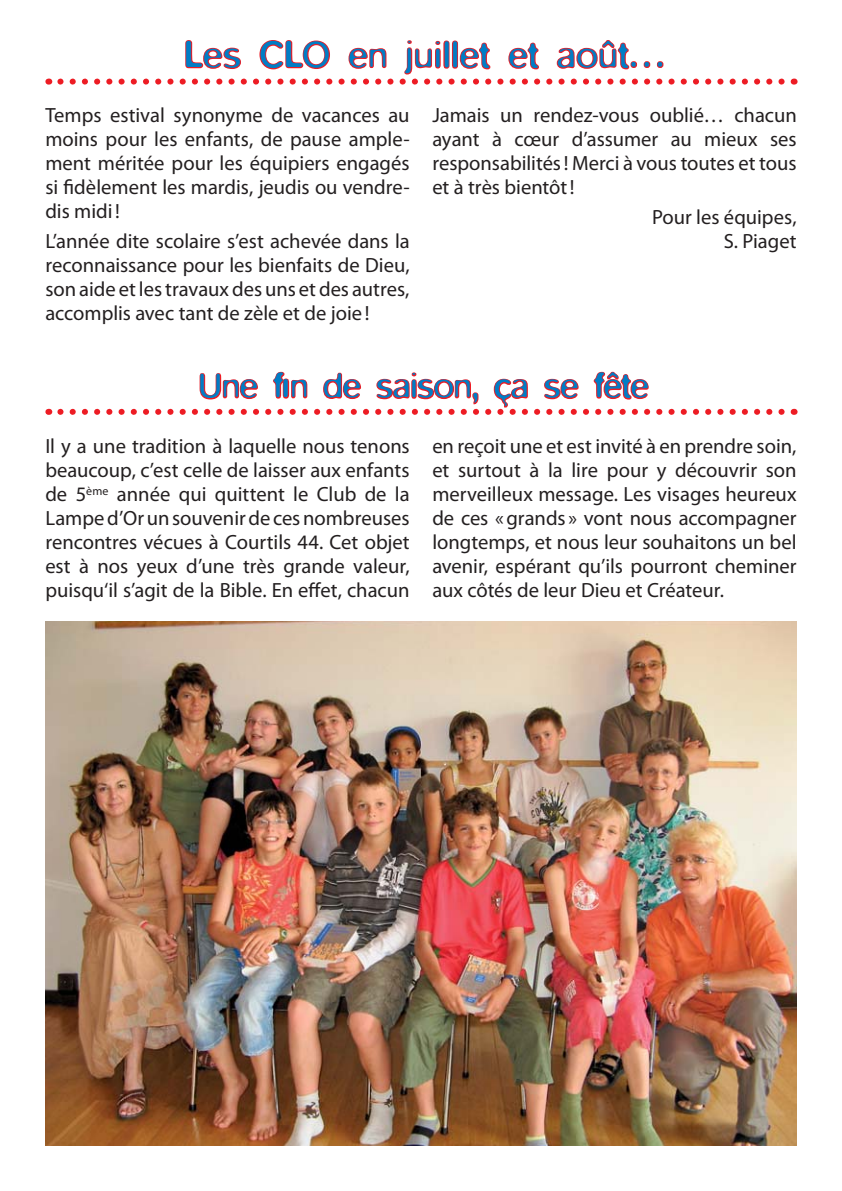
<style>
.page{position:relative;width:842px;height:1191px;background:#fff}
.page>*{position:absolute;margin:0;border:0;box-sizing:border-box;transform-origin:0 0}
.t1{font:300 40px "Blur";letter-spacing:.025em;color:#007dc5}
.t2{font:300 38px "Blur";color:#007dc5}
.t3{font:20.6px/24px "Myriad Pro";color:#231f20;text-align:justify}
</style>
<div class="page">
<svg style="left:60px;top:40px;width:725px;height:45px"></svg>
<div style="left:630px;top:61px;width:7px;height:7px;border:2px solid #ed1c24;border-radius:50%"></div>
<div style="left:644px;top:61px;width:6px;height:7px;border:2px solid #ed1c24;border-radius:50%"></div>
<div style="left:657px;top:61px;width:6px;height:7px;border:2px solid #ed1c24;border-radius:50%"></div>
<svg style="left:60px;top:371px;width:725px;height:44px"></svg>
<img style="left:45px;top:621px;width:752px;height:524px">
<h1 class="t1" style="left:185px;top:37px;width:480px">Les CLO en juillet et août…</h1>
<p class="t3" style="left:45px;top:105px;width:366px">Temps estival synonyme de vacances au moins pour les enfants, de pause ample&shy;ment méritée pour les équipiers engagés si fidèlement les mardis, jeudis ou vendre&shy;dis midi !</p>
<p class="t3" style="left:45px;top:231px;width:366px">L’année dite scolaire s’est achevée dans la reconnaissance pour les bienfaits de Dieu, son aide et les travaux des uns et des autres, accomplis avec tant de zèle et de joie !</p>
<p class="t3" style="left:432px;top:105px;width:366px">Jamais un rendez-vous oublié… chacun ayant à cœur d’assumer au mieux ses responsabilités ! Merci à vous toutes et tous et à très bientôt !</p>
<p class="t3" style="left:652px;top:207px;width:146px;text-align:right">Pour les équipes,<br>S. Piaget</p>
<h2 class="t2" style="left:199px;top:369px;width:451px">Une fin de saison, ça se fête</h2>
<p class="t3" style="left:45px;top:436px;width:366px">Il y a une tradition à laquelle nous tenons beaucoup, c’est celle de laisser aux enfants de 5<sup>ème</sup> année qui quittent le Club de la Lampe d’Or un souvenir de ces nombreuses rencontres vécues à Courtils 44. Cet objet est à nos yeux d’une très grande valeur, puisqu‘il s’agit de la Bible. En effet, chacun</p>
<p class="t3" style="left:432px;top:436px;width:366px">en reçoit une et est invité à en prendre soin, et surtout à la lire pour y découvrir son merveilleux message. Les visages heureux de ces « grands » vont nous accompagner longtemps, et nous leur souhaitons un bel avenir, espérant qu’ils pourront cheminer aux côtés de leur Dieu et Créateur.</p>
</div>
